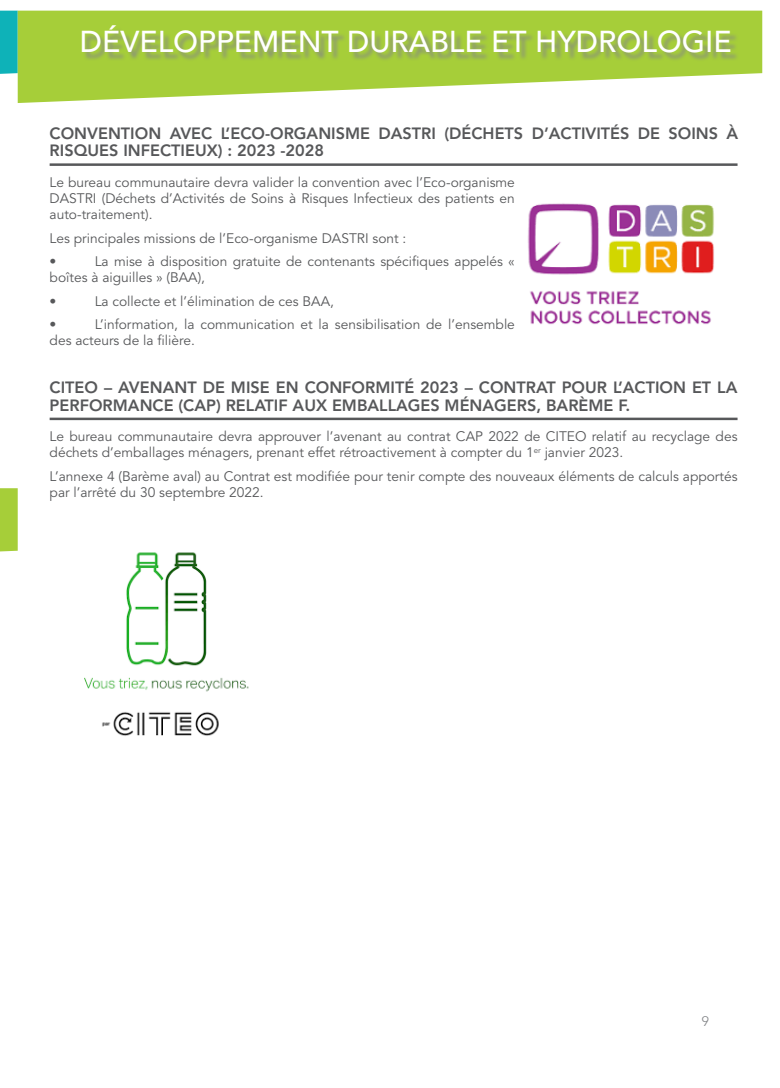
<style>
.page{position:relative;width:780px;height:1088px;background:#fff}
.page>*{position:absolute;margin:0;border:0;box-sizing:border-box;transform-origin:0 0}
.t1{font:500 30px "Avenir LT Std";color:#fff}
.Titre_point_ODJ{font:800 16.25px/17.5px "Avenir LT Pro";color:#57585a}
.Article_point_ODJ{font:13.75px/16.2px "Avenir LT Pro";color:#57585a}
.t2{font:300 13.75px "Avenir LT Std";color:#828487}
</style>
<div class="page">
<svg style="left:0;top:11px;width:18px;height:63px"></svg>
<svg style="left:0;top:488px;width:18px;height:63px"></svg>
<hr style="left:50px;top:163px;width:687px;height:3px;background:#57585a">
<hr style="left:50px;top:418px;width:687px;height:2px;background:#57585a">
<svg style="left:18px;top:11px;width:744px;height:92px;fill:#a6ce39"></svg>
<div style="left:84px;top:27px;width:655px;height:34px;background:#828487;opacity:.75"></div>
<img style="left:527px;top:203px;width:188px;height:122px">
<img style="left:84px;top:552px;width:165px;height:184px">
<h1 class="t1" style="left:80px;top:25px;width:653px">DÉVELOPPEMENT DURABLE ET HYDROLOGIE</h1>
<p class="Titre_point_ODJ" style="left:50px;top:124px;width:690px">CONVENTION AVEC L’ECO-ORGANISME DASTRI (DÉCHETS D’ACTIVITÉS DE SOINS À<br>RISQUES INFECTIEUX) : 2023 -2028</p>
<p class="Article_point_ODJ" style="left:50px;top:174px;width:466px;text-align:justify">Le bureau communautaire devra valider la convention avec l’Eco-organisme DASTRI (Déchets d’Activités de Soins à Risques Infectieux des patients en auto-traitement).</p>
<p class="Article_point_ODJ" style="left:50px;top:230px;width:358px">Les principales missions de l’Eco-organisme DASTRI sont :</p>
<p class="Article_point_ODJ" style="left:50px;top:253px;width:8px">•</p>
<p class="Article_point_ODJ" style="left:50px;top:253px;width:467px;text-indent:45px">La mise à disposition gratuite de contenants spécifiques appelés « boîtes à aiguilles » (BAA),</p>
<p class="Article_point_ODJ" style="left:50px;top:293px;width:8px">•</p>
<p class="Article_point_ODJ" style="left:95px;top:293px;width:241px">La collecte et l’élimination de ces BAA,</p>
<p class="Article_point_ODJ" style="left:50px;top:316px;width:8px">•</p>
<p class="Article_point_ODJ" style="left:50px;top:316px;width:467px;text-indent:45px">L’information, la communication et la sensibilisation de l’ensemble des acteurs de la filière.</p>
<p class="Titre_point_ODJ" style="left:50px;top:379px;width:689px">CITEO – AVENANT DE MISE EN CONFORMITÉ 2023 – CONTRAT POUR L’ACTION ET LA<br>PERFORMANCE (CAP) RELATIF AUX EMBALLAGES MÉNAGERS, BARÈME F.</p>
<p class="Article_point_ODJ" style="left:50px;top:428px;width:689px">Le bureau communautaire devra approuver l’avenant au contrat CAP 2022 de CITEO relatif au recyclage des déchets d’emballages ménagers, prenant effet rétroactivement à compter du 1<sup>er</sup> janvier 2023.</p>
<p class="Article_point_ODJ" style="left:50px;top:468px;width:689px">L’annexe 4 (Barème aval) au Contrat est modifiée pour tenir compte des nouveaux éléments de calculs apportés par l’arrêté du 30 septembre 2022.</p>
<p class="t2" style="left:702px;top:1013px;width:9px">9</p>
</div>
